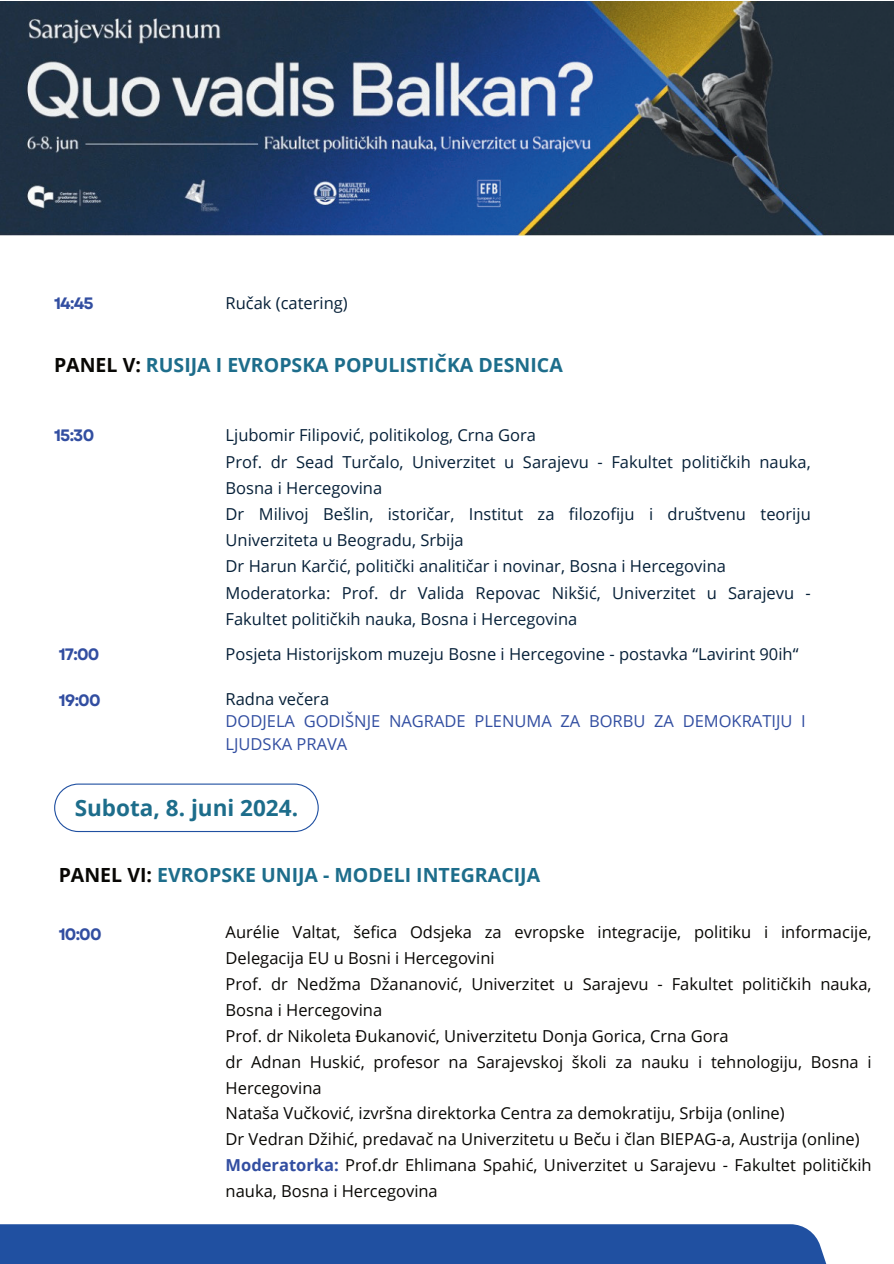
<style>
.page{position:relative;width:894px;height:1264px;background:#fff}
.page>*{position:absolute;margin:0;border:0;box-sizing:border-box;transform-origin:0 0}
.t1{font:700 22.5px "Open Sans";color:#1d6d8b}
.t2{font:700 19.5px "Open Sans";color:#1d6d8b}
.t3{font:16.5px/25.8px "Open Sans";color:#080704}
.t4{font:16.5px/26.2px "Open Sans";color:#062038}
.t5{font:16.5px/22.5px "Open Sans";color:#324ea1}
.t6{font:700 16.5px "Garet";letter-spacing:-.05em;color:#324ea1}
.s1{color:#080704}
.s2{font-weight:700;color:#324ea1}
</style>
<div class="page">
<div style="left:0;top:1224px;width:840px;height:39px;background:#2050a1"></div>
<img style="left:0;top:2px;width:893px;height:234px">
<svg style="left:54px;top:783px;width:264px;height:49px"></svg>
<p class="t6" style="left:54px;top:293px;width:41px">14:45</p>
<p class="t4" style="left:225px;top:289px;width:124px">Ručak (catering)</p>
<p class="t2" style="left:54px;top:351px;width:510px"><span class="s1">PANEL V:</span> RUSIJA I EVROPSKA POPULISTIČKA DESNICA</p>
<p class="t6" style="left:54px;top:425px;width:42px">15:30</p>
<p class="t4" style="left:225px;top:422px;width:586px">Ljubomir Filipović, politikolog, Crna Gora<br>Prof. dr Sead Turčalo, Univerzitet u Sarajevu - Fakultet političkih nauka, Bosna i Hercegovina<br>Dr Milivoj Bešlin, istoričar, Institut za filozofiju i društvenu teoriju Univerziteta u Beogradu, Srbija<br>Dr Harun Karčić, politički analitičar i novinar, Bosna i Hercegovina Moderatorka: Prof. dr Valida Repovac Nikšić, Univerzitet u Sarajevu - Fakultet političkih nauka, Bosna i Hercegovina</p>
<p class="t6" style="left:59px;top:644px;width:42px">17:00</p>
<p class="t6" style="left:59px;top:689px;width:43px">19:00</p>
<p class="t4" style="left:225px;top:640px;width:574px">Posjeta Historijskom muzeju Bosne i Hercegovine - postavka “Lavirint 90ih“</p>
<p class="t4" style="left:225px;top:685px;width:105px">Radna večera</p>
<p class="t5" style="left:225px;top:709px;width:581px">DODJELA GODIŠNJE NAGRADE PLENUMA ZA BORBU ZA DEMOKRATIJU I<br>LJUDSKA PRAVA</p>
<h1 class="t1" style="left:75px;top:792px;width:225px">Subota, 8. juni 2024.</h1>
<p class="t2" style="left:59px;top:860px;width:482px"><span class="s1">PANEL VI:</span> EVROPSKE UNIJA - MODELI INTEGRACIJA</p>
<p class="t6" style="left:59px;top:924px;width:44px">10:00</p>
<p class="t3" style="left:225px;top:918px;width:647px">Aurélie Valtat, šefica Odsjeka za evropske integracije, politiku i informacije, Delegacija EU u Bosni i Hercegovini<br>Prof. dr Nedžma Džananović, Univerzitet u Sarajevu - Fakultet političkih nauka, Bosna i Hercegovina<br>Prof. dr Nikoleta Đukanović, Univerzitetu Donja Gorica, Crna Gora<br>dr Adnan Huskić, profesor na Sarajevskoj školi za nauku i tehnologiju, Bosna i Hercegovina<br>Nataša Vučković, izvršna direktorka Centra za demokratiju, Srbija (online)<br>Dr Vedran Džihić, predavač na Univerzitetu u Beču i član BIEPAG-a, Austrija (online)<br><span class="s2">Moderatorka:</span> Prof.dr Ehlimana Spahić, Univerzitet u Sarajevu - Fakultet političkih nauka, Bosna i Hercegovina</p>
</div>
